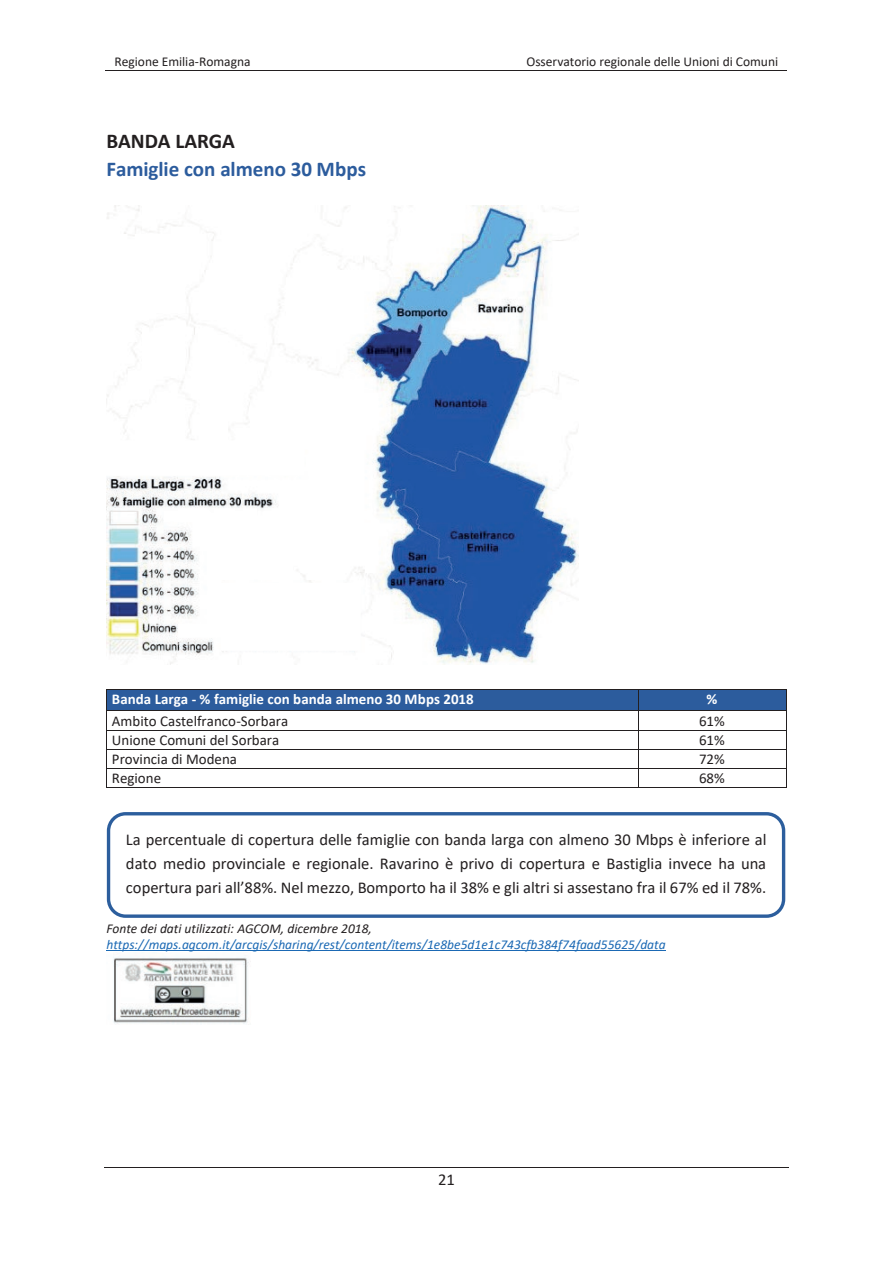
<style>
.page{position:relative;width:893px;height:1263px;background:#fff}
.page>*{position:absolute;margin:0;border:0;box-sizing:border-box;transform-origin:0 0}
.t1{font:700 21px/28.8px "Calibri";color:#2c5c9d}
.t2{font:16.5px/24px "Calibri";color:#231f20;text-align:justify}
.t3{font:15px "Calibri";color:#231f20}
.t4{font:700 15px "Calibri";color:#fff}
.t5{font:italic 13.5px/16.4px "Calibri";color:#1b69b4}
.t6{font:13.5px "Calibri";color:#231f20}
.s1{color:#231f20}
</style>
<div class="page">
<hr style="left:105px;top:70px;width:342px;height:1px;background:#231f20">
<hr style="left:446px;top:70px;width:341px;height:1px;background:#231f20">
<hr style="left:104px;top:1167px;width:685px;height:1px;background:#231f20">
<div style="left:107px;top:690px;width:531px;height:21px;background:#2c5c9d"></div>
<div style="left:638px;top:690px;width:148px;height:21px;background:#2c5c9d"></div>
<hr style="left:106px;top:689px;width:680px;height:1px;background:#231f20">
<hr style="left:106px;top:711px;width:680px;height:1px;background:#231f20">
<hr style="left:106px;top:730px;width:680px;height:1px;background:#231f20">
<hr style="left:106px;top:749px;width:680px;height:1px;background:#231f20">
<hr style="left:106px;top:768px;width:680px;height:1px;background:#231f20">
<svg style="left:106px;top:690px;width:1px;height:97px"></svg>
<hr style="left:106px;top:787px;width:532px;height:1px;background:#231f20">
<svg style="left:638px;top:690px;width:1px;height:97px"></svg>
<hr style="left:638px;top:787px;width:148px;height:1px;background:#231f20">
<svg style="left:786px;top:689px;width:1px;height:99px"></svg>
<hr style="left:106px;top:950px;width:560px;height:1px;background:#1b69b4">
<img style="left:106px;top:206px;width:473px;height:458px">
<img style="left:113px;top:957px;width:136px;height:67px">
<div style="left:107px;top:812px;width:678px;height:106px;border:3px solid #2c5e9d;border-radius:17px"></div>
<div style="left:222px;top:584px;width:138px;height:66px;background:#fff"></div>
<div style="left:102px;top:441px;width:202px;height:34px;background:#fff"></div>
<p class="t6" style="left:114px;top:52px;width:138px">Regione Emilia-Romagna</p>
<p class="t6" style="left:526px;top:52px;width:253px">Osservatorio regionale delle Unioni di Comuni</p>
<p class="t1" style="left:106px;top:126px;width:261px"><span class="s1">BANDA LARGA<br></span>Famiglie con almeno 30 Mbps</p>
<p class="t4" style="left:112px;top:688px;width:363px">Banda Larga - % famiglie con banda almeno 30 Mbps 2018</p>
<p class="t4" style="left:707px;top:688px;width:12px">%</p>
<p class="t3" style="left:112px;top:710px;width:178px">Ambito Castelfranco-Sorbara</p>
<p class="t3" style="left:699px;top:710px;width:27px">61%</p>
<p class="t3" style="left:112px;top:729px;width:169px">Unione Comuni del Sorbara</p>
<p class="t3" style="left:699px;top:729px;width:27px">61%</p>
<p class="t3" style="left:112px;top:748px;width:127px">Provincia di Modena</p>
<p class="t3" style="left:699px;top:748px;width:27px">72%</p>
<p class="t3" style="left:112px;top:767px;width:51px">Regione</p>
<p class="t3" style="left:699px;top:767px;width:27px">68%</p>
<p class="t2" style="left:126px;top:827px;width:642px">La percentuale di copertura delle famiglie con banda larga con almeno 30 Mbps è inferiore al dato medio provinciale e regionale. Ravarino è privo di copertura e Bastiglia invece ha una copertura pari all’88%. Nel mezzo, Bomporto ha il 38% e gli altri si assestano fra il 67% ed il 78%.</p>
<p class="t5" style="left:106px;top:919px;width:561px"><span class="s1">Fonte dei dati utilizzati: AGCOM, dicembre 2018, </span>https://maps.agcom.it/arcgis/sharing/rest/content/items/1e8be5d1e1c743cfb384f74faad55625/data</p>
<p class="t2" style="left:438px;top:1167px;width:18px">21</p>
</div>
